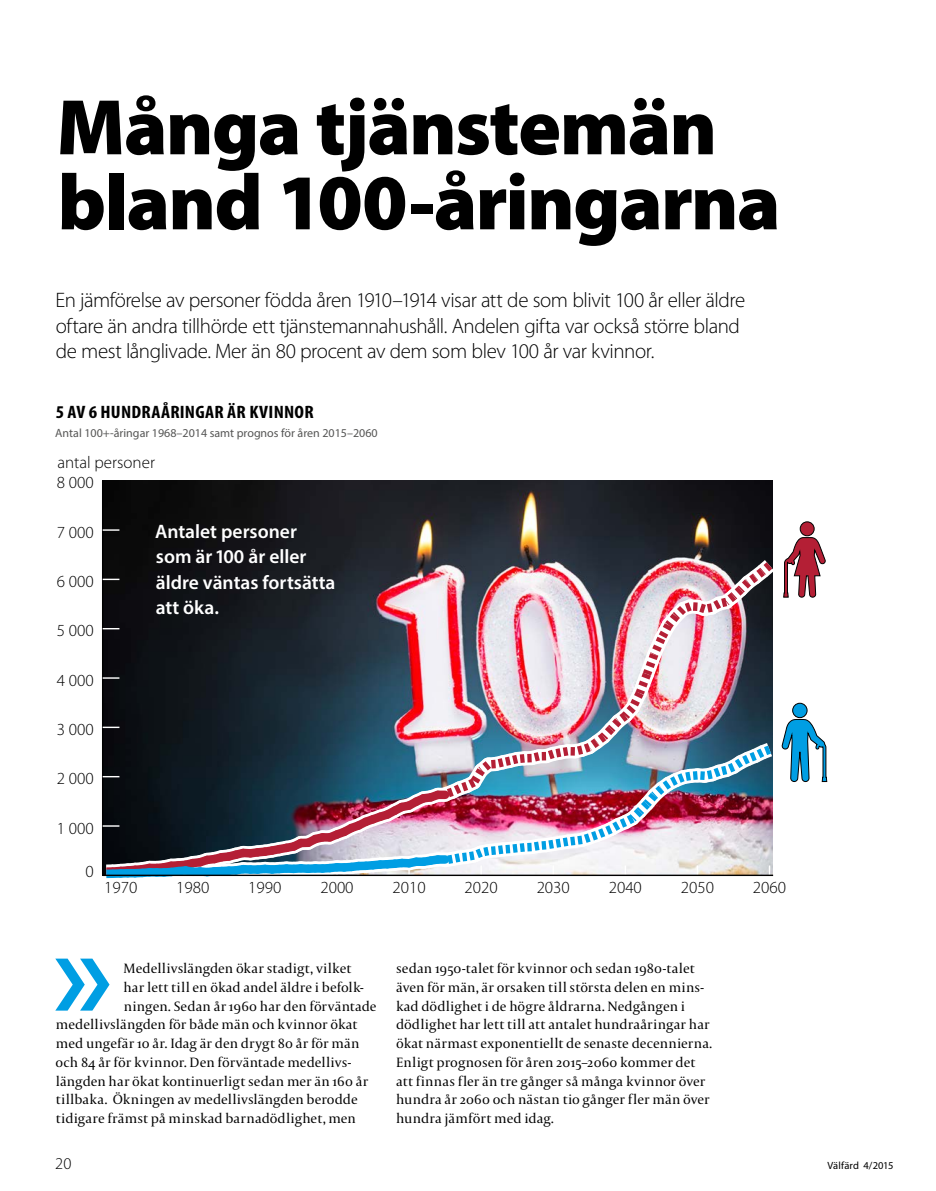
<style>
.page{position:relative;width:936px;height:1191px;background:#fff}
.page>*{position:absolute;margin:0;border:0;box-sizing:border-box;transform-origin:0 0}
.Rubrik1{font:900 79.5px/75px "Myriad Pro";letter-spacing:-.02em;color:#000}
.Ingress1{font:300 21px/25.5px "Myriad Pro";letter-spacing:-.025em;color:#000}
.Bildtext{font:600 19.5px/25.5px "Myriad Pro";color:#fff}
.Diagramrubrik{font:700 condensed 18px "Myriad Pro";letter-spacing:.01em;color:#000;scale:1.1 1}
.t1{font:300 16.95px "Myriad Pro";color:#000}
.t2{font:300 16.5px "Myriad Pro";color:#000}
.Bröd_med_anfang{font:14.25px/18.8px "Capitolium 2";letter-spacing:.01em;color:#000}
.Teknisk_rubrik{font:12px "Myriad Pro";color:#565655}
.t3{font:10.5px "Myriad Pro";letter-spacing:.01em;color:#000}
</style>
<div class="page">
<img style="left:103px;top:481px;width:669px;height:40px">
<hr style="left:102px;top:481px;width:1px;height:394px;background:#000">
<img style="left:102px;top:521px;width:725px;height:358px">
<hr style="left:103px;top:874px;width:670px;height:2px;background:#000">
<svg style="left:55px;top:958px;width:54px;height:52px"></svg>
<p class="Rubrik1" style="left:56px;top:87px;width:725px">Många tjänstemän bland 100-åringarna</p>
<p class="Ingress1" style="left:56px;top:287px;width:691px">En jämförelse av personer födda åren 1910–1914 visar att de som blivit 100 år eller äldre oftare än andra tillhörde ett tjänstemannahushåll. Andelen gifta var också större bland de mest långlivade. Mer än 80 procent av dem som blev 100 år var kvinnor.</p>
<p class="Diagramrubrik" style="left:56px;top:400px;width:236px">5 AV 6 HUNDRAÅRINGAR ÄR KVINNOR</p>
<p class="Teknisk_rubrik" style="left:55px;top:425px;width:324px">Antal 100+-åringar 1968–2014 samt prognos för åren 2015–2060</p>
<p class="t1" style="left:57px;top:452px;width:99px">antal personer</p>
<p class="t1" style="left:57px;top:472px;width:38px">8 000</p>
<p class="t1" style="left:57px;top:522px;width:38px">7 000</p>
<p class="t1" style="left:57px;top:571px;width:38px">6 000</p>
<p class="t1" style="left:57px;top:620px;width:38px">5 000</p>
<p class="t1" style="left:57px;top:670px;width:38px">4 000</p>
<p class="t1" style="left:57px;top:719px;width:38px">3 000</p>
<p class="Bildtext" style="left:155px;top:518px;width:182px">Antalet personer som är 100 år eller äldre väntas fortsätta att öka.</p>
<p class="t1" style="left:57px;top:768px;width:38px">2 000</p>
<p class="t1" style="left:57px;top:818px;width:38px">1 000</p>
<p class="t1" style="left:85px;top:861px;width:10px">0</p>
<p class="t1" style="left:104px;top:877px;width:35px">1970</p>
<p class="t1" style="left:176px;top:877px;width:35px">1980</p>
<p class="t1" style="left:248px;top:877px;width:35px">1990</p>
<p class="t1" style="left:320px;top:877px;width:35px">2000</p>
<p class="t1" style="left:392px;top:877px;width:35px">2010</p>
<p class="t1" style="left:464px;top:877px;width:35px">2020</p>
<p class="t1" style="left:536px;top:877px;width:35px">2030</p>
<p class="t1" style="left:608px;top:877px;width:35px">2040</p>
<p class="t1" style="left:680px;top:877px;width:35px">2050</p>
<p class="t1" style="left:752px;top:877px;width:35px">2060</p>
<p class="Bröd_med_anfang" style="left:124px;top:958px;width:229px">Medellivslängden ökar stadigt, vilket</p>
<p class="Bröd_med_anfang" style="left:123px;top:977px;width:242px">har lett till en ökad andel äldre i befolk-</p>
<p class="Bröd_med_anfang" style="left:124px;top:996px;width:254px">ningen. Sedan år 1960 har den förväntade</p>
<p class="Bröd_med_anfang" style="left:56px;top:1015px;width:303px">medellivslängden för både män och kvinnor ökat</p>
<p class="Bröd_med_anfang" style="left:56px;top:1033px;width:305px">med ungefär 10 år. Idag är den drygt 80 år för män</p>
<p class="Bröd_med_anfang" style="left:56px;top:1052px;width:297px">och 84 år för kvinnor. Den förväntade medellivs-</p>
<p class="Bröd_med_anfang" style="left:56px;top:1071px;width:314px">längden har ökat kontinuerligt sedan mer än 160 år</p>
<p class="Bröd_med_anfang" style="left:56px;top:1090px;width:303px">tillbaka. Ökningen av medellivslängden berodde</p>
<p class="Bröd_med_anfang" style="left:56px;top:1108px;width:302px">tidigare främst på minskad barnadödlighet, men</p>
<p class="Bröd_med_anfang" style="left:396px;top:958px;width:318px">sedan 1950-talet för kvinnor och sedan 1980-talet även för män, är orsaken till största delen en mins&shy;kad dödlighet i de högre åldrarna. Nedgången i dödlighet har lett till att antalet hundraåringar har ökat närmast exponentiellt de senaste decennierna.<br>Enligt prognosen för åren 2015–2060 kommer det att finnas fler än tre gånger så många kvinnor över hundra år 2060 och nästan tio gånger fler män över hundra jämfört med idag.</p>
<p class="t2" style="left:55px;top:1153px;width:18px">20</p>
<p class="t3" style="left:827px;top:1159px;width:67px">Välfärd 4/2015</p>
</div>
